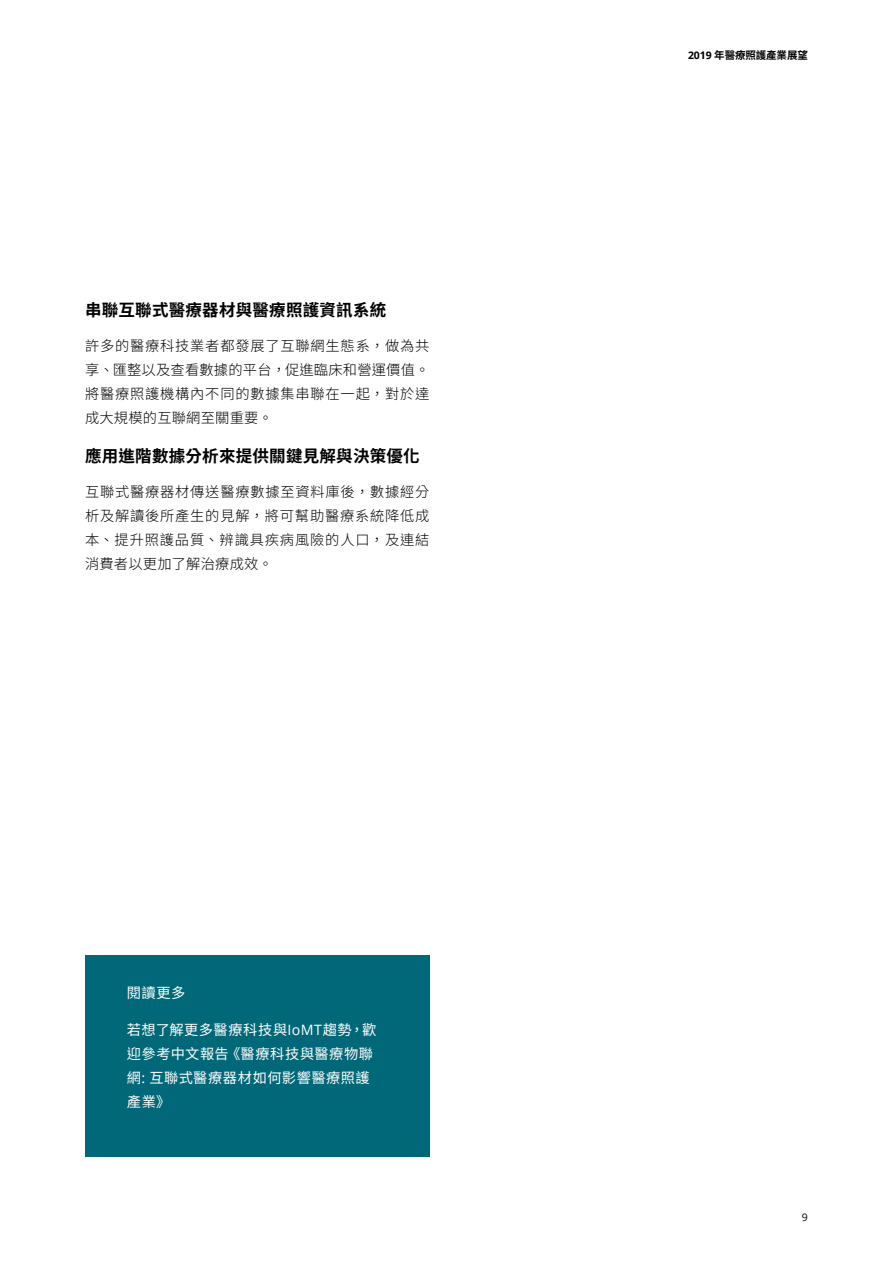
<style>
.page{position:relative;width:893px;height:1263px;background:#fff}
.page>*{position:absolute;margin:0;border:0;box-sizing:border-box;transform-origin:0 0}
.t1{font:700 16.5px "Noto Sans CJ Ktc";letter-spacing:.015em;color:#000}
.t2{font:300 14.25px/24px "Noto Sans CJ Ktc";letter-spacing:.055em;color:#000;text-align:justify}
.t3{font:14.25px/24px "Noto Sans CJ Ktc";letter-spacing:.035em;color:#fff}
.t4{font:700 10.5px "Noto Sans CJ Ktc";letter-spacing:-.01em;color:#000}
.t5{font:10.5px "Open Sans";color:#000}
.s1{font-family:"Open Sans"}
</style>
<div class="page">
<div style="left:85px;top:955px;width:344px;height:202px;background:#006878"></div>
<p class="t1" style="left:85px;top:301px;width:303px">串聯互聯式醫療器材與醫療照護資訊系統</p>
<p class="t2" style="left:85px;top:334px;width:346px">許多的醫療科技業者都發展了互聯網生態系，做為共享、匯整以及查看數據的平台，促進臨床和營運價值。將醫療照護機構內不同的數據集串聯在一起，對於達成大規模的互聯網至關重要。</p>
<p class="t1" style="left:85px;top:447px;width:336px">應用進階數據分析來提供關鍵見解與決策優化</p>
<p class="t2" style="left:85px;top:480px;width:346px">互聯式醫療器材傳送醫療數據至資料庫後，數據經分析及解讀後所產生的見解，將可幫助醫療系統降低成本、提升照護品質、辨識具疾病風險的人口，及連結消費者以更加了解治療成效。</p>
<p class="t3" style="left:127px;top:981px;width:60px">閱讀更多</p>
<p class="t3" style="left:127px;top:1018px;width:251px">若想了解更多醫療科技與<span class="s1">IoMT</span>趨勢，歡迎參考中文報告《醫療科技與醫療物聯網<span class="s1">:</span> 互聯式醫療器材如何影響醫療照護產業》</p>
<p class="t4" style="left:688px;top:50px;width:121px"><span class="s1">2019</span> 年醫療照護產業展望</p>
<p class="t5" style="left:802px;top:1210px;width:8px">9</p>
</div>
